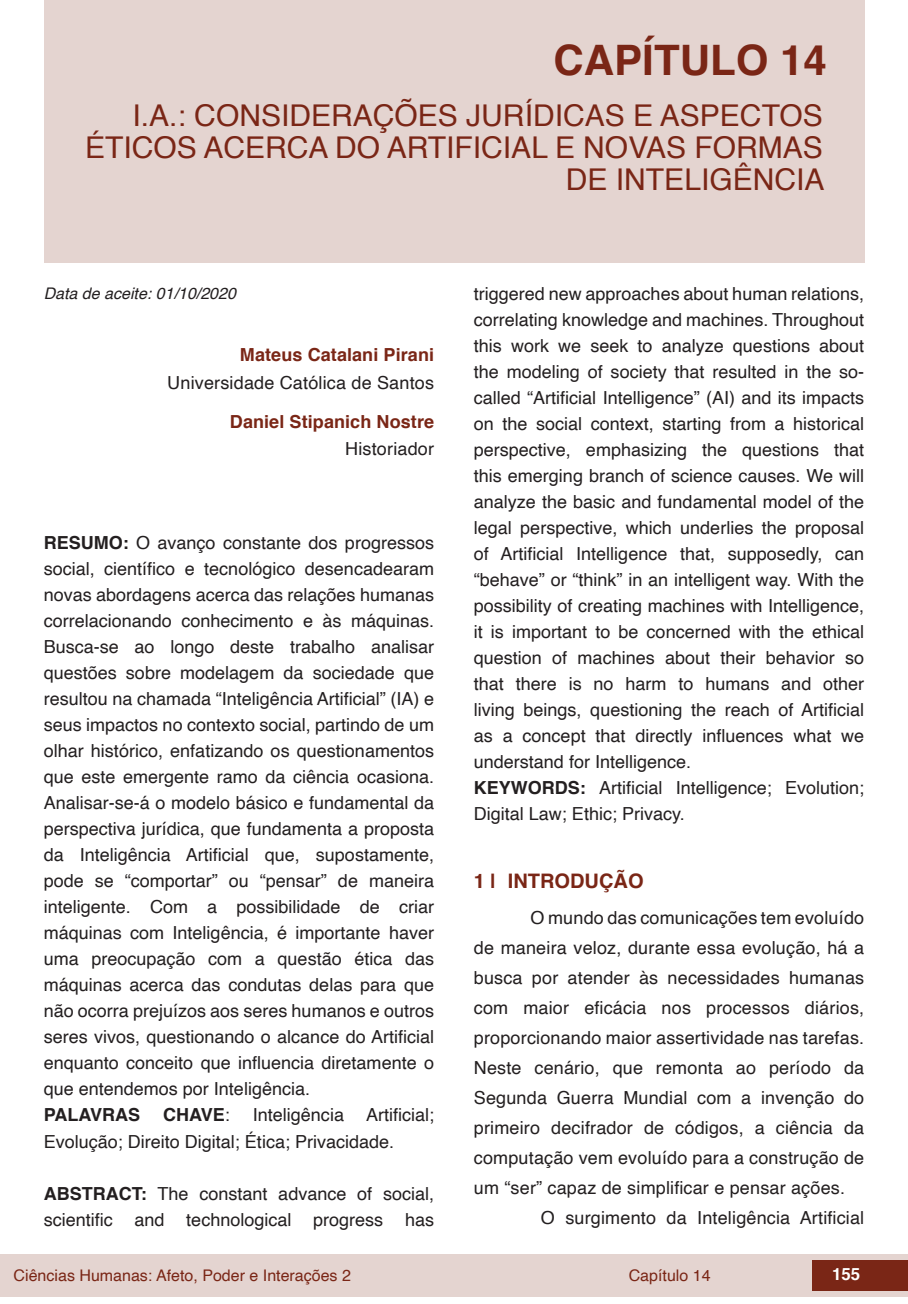
<style>
.page{position:relative;width:908px;height:1304px;background:#fff}
.page>*{position:absolute;margin:0;border:0;box-sizing:border-box;transform-origin:0 0}
.capítulos{font:700 42px "Helvetica";color:#7a2616}
.nome_artigos{font:30px/32px "Helvetica";color:#7a2616;text-align:right}
.t1{font:700 20px "Helvetica";color:#7a2616}
.Resumos_e_PC_TXT{font:18px/26px "Helvetica";color:#231f20}
.txt{font:18px/30px "Helvetica";letter-spacing:.01em;color:#231f20;text-align:justify}
.nome_autores{font:700 18px "Helvetica";letter-spacing:.005em;color:#7a2616}
.info_autores{font:18px "Helvetica";letter-spacing:.01em;color:#231f20}
.Resumos_e_PC_TXT-2{font:700 18px "Helvetica";color:#231f20}
.t2{font:700 16.8px "Helvetica";color:#fff}
.t3{font:16px "Helvetica";color:#7a2616}
.t4{font:italic 16px "Helvetica";color:#231f20}
.s1{font-weight:700}
.s2{font-weight:400}
</style>
<div class="page">
<div style="left:0;top:1254px;width:906px;height:43px;background:#e4d4d0"></div>
<div style="left:812px;top:1261px;width:95px;height:30px;background:#7a2616"></div>
<div style="left:44px;top:0;width:819px;height:263px;background:#e4d4d0"></div>
<p class="capítulos" style="left:553px;top:26px;width:275px">CAPÍTULO 14</p>
<p class="nome_artigos" style="left:85px;top:101px;width:740px">I.A.: CONSIDERAÇÕES JURÍDICAS E ASPECTOS<br>ÉTICOS ACERCA DO ARTIFICIAL E NOVAS FORMAS<br>DE INTELIGÊNCIA</p>
<p class="t4" style="left:44px;top:280px;width:194px">Data de aceite: 01/10/2020</p>
<p class="nome_autores" style="left:240px;top:341px;width:195px">Mateus Catalani Pirani</p>
<p class="info_autores" style="left:167px;top:369px;width:268px">Universidade Católica de Santos</p>
<p class="nome_autores" style="left:230px;top:407px;width:206px">Daniel Stipanich Nostre</p>
<p class="info_autores" style="left:345px;top:435px;width:90px">Historiador</p>
<p class="Resumos_e_PC_TXT" style="left:44px;top:531px;width:392px;text-align:justify"><span class="s1">RESUMO:</span> O avanço constante dos progressos social, científico e tecnológico desencadearam novas abordagens acerca das relações humanas correlacionando conhecimento e às máquinas.<br>Busca-se ao longo deste trabalho analisar questões sobre modelagem da sociedade que resultou na chamada “Inteligência Artificial” (IA) e seus impactos no contexto social, partindo de um olhar histórico, enfatizando os questionamentos que este emergente ramo da ciência ocasiona.<br>Analisar-se-á o modelo básico e fundamental da perspectiva jurídica, que fundamenta a proposta da Inteligência Artificial que, supostamente, pode se “comportar” ou “pensar” de maneira inteligente. Com a possibilidade de criar máquinas com Inteligência, é importante haver uma preocupação com a questão ética das máquinas acerca das condutas delas para que não ocorra prejuízos aos seres humanos e outros seres vivos, questionando o alcance do Artificial enquanto conceito que influencia diretamente o que entendemos por Inteligência.</p>
<p class="Resumos_e_PC_TXT-2" style="left:44px;top:1101px;width:98px">PALAVRAS</p>
<p class="Resumos_e_PC_TXT-2" style="left:163px;top:1101px;width:68px">CHAVE<span class="s2">:</span></p>
<p class="Resumos_e_PC_TXT" style="left:44px;top:1103px;width:392px;text-indent:209px">Inteligência Artificial;<br>Evolução; Direito Digital; Ética; Privacidade.</p>
<p class="Resumos_e_PC_TXT" style="left:44px;top:1181px;width:392px"><span class="s1">ABSTRACT:</span> The constant advance of social, scientific and technological progress has</p>
<p class="Resumos_e_PC_TXT" style="left:473px;top:281px;width:392px;text-align:justify">triggered new approaches about human relations, correlating knowledge and machines. Throughout this work we seek to analyze questions about the modeling of society that resulted in the so&shy;called “Artificial Intelligence” (AI) and its impacts on the social context, starting from a historical perspective, emphasizing the questions that this emerging branch of science causes. We will analyze the basic and fundamental model of the legal perspective, which underlies the proposal of Artificial Intelligence that, supposedly, can “behave” or “think” in an intelligent way. With the possibility of creating machines with Intelligence, it is important to be concerned with the ethical question of machines about their behavior so that there is no harm to humans and other living beings, questioning the reach of Artificial as a concept that directly influences what we understand for Intelligence.</p>
<p class="Resumos_e_PC_TXT" style="left:473px;top:775px;width:392px"><span class="s1">KEYWORDS:</span> Artificial Intelligence; Evolution;<br>Digital Law; Ethic; Privacy.</p>
<p class="t1" style="left:473px;top:865px;width:171px">1 | INTRODUÇÃO</p>
<p class="txt" style="left:473px;top:903px;width:392px;text-indent:57px">O mundo das comunicações tem evoluído de maneira veloz, durante essa evolução, há a busca por atender às necessidades humanas com maior eficácia nos processos diários, proporcionando maior assertividade nas tarefas.<br>Neste cenário, que remonta ao período da Segunda Guerra Mundial com a invenção do primeiro decifrador de códigos, a ciência da computação vem evoluído para a construção de um “ser” capaz de simplificar e pensar ações.</p>
<p class="txt" style="left:540px;top:1203px;width:325px">O surgimento da Inteligência Artificial</p>
<p class="t3" style="left:14px;top:1263px;width:339px">Ciências Humanas: Afeto, Poder e Interações 2</p>
<p class="t3" style="left:628px;top:1263px;width:83px">Capítulo 14</p>
<p class="t2" style="left:831px;top:1261px;width:30px">155</p>
</div>
